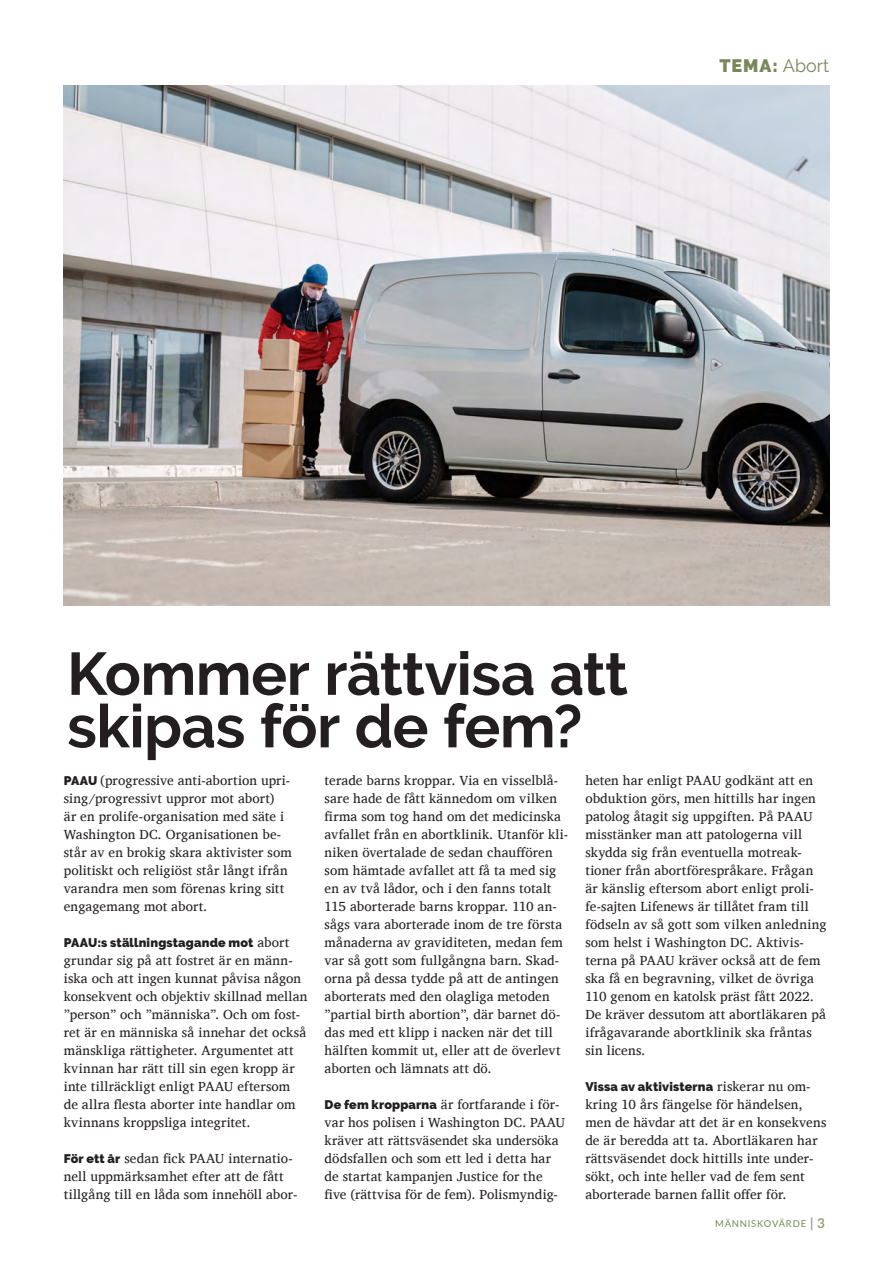
<style>
.page{position:relative;width:893px;height:1263px;background:#fff}
.page>*{position:absolute;margin:0;border:0;box-sizing:border-box;transform-origin:0 0}
._04_Rubrik{font:700 60px/52.5px "Raleway";letter-spacing:-.01em;color:#231f20}
.t1{font:900 18px "Raleway";color:#788959}
._02_Bröd_-_ej_indrag{font:13.5px/18px "Charis SIL";letter-spacing:.01em;color:#231f20}
._02_Bröd_-_ej_indrag-2{font:900 12.45px "Raleway";letter-spacing:.015em;color:#231f20}
._03_Ingress{font:9.45px "Lato";letter-spacing:.08em;color:#788959}
.s1{font-weight:400}
.s2{font-family:"Raleway";font-weight:900;font-size:12.45px}
.s3{font-family:"Charis SIL";font-weight:400;font-size:13.5px}
.s4{font-size:13.5px}
</style>
<div class="page">
<img style="left:64px;top:85px;width:765px;height:520px">
<p class="t1" style="left:719px;top:56px;width:111px">TEMA: <span class="s1">Abort</span></p>
<p class="_04_Rubrik" style="left:67px;top:648px;width:562px">Kommer rättvisa att skipas för de fem?</p>
<p class="_02_Bröd_-_ej_indrag" style="left:64px;top:772px;width:230px"><span class="s2">PAAU</span> (progressive anti-abortion upri&shy;sing/progressivt uppror mot abort)<br>är en prolife-organisation med säte i Washington DC. Organisationen be&shy;står av en brokig skara aktivister som politiskt och religiöst står långt ifrån varandra men som förenas kring sitt engagemang mot abort.</p>
<p class="_02_Bröd_-_ej_indrag-2" style="left:64px;top:936px;width:227px">PAAU:s ställningstagande mot <span class="s3">abort</span></p>
<p class="_02_Bröd_-_ej_indrag" style="left:64px;top:952px;width:245px">grundar sig på att fostret är en männ&shy;iska och att ingen kunnat påvisa någon konsekvent och objektiv skillnad mellan ”person” och ”människa”. Och om fost&shy;ret är en människa så innehar det också mänskliga rättigheter. Argumentet att kvinnan har rätt till sin egen kropp är inte tillräckligt enligt PAAU eftersom de allra flesta aborter inte handlar om kvinnans kroppsliga integritet.</p>
<p class="_02_Bröd_-_ej_indrag" style="left:64px;top:1150px;width:235px"><span class="s2">För ett år</span> sedan fick PAAU internatio&shy;nell uppmärksamhet efter att de fått tillgång till en låda som innehöll abor-</p>
<p class="_02_Bröd_-_ej_indrag" style="left:325px;top:772px;width:245px">terade barns kroppar. Via en visselblå&shy;sare hade de fått kännedom om vilken firma som tog hand om det medicinska avfallet från en abortklinik. Utanför kli&shy;niken övertalade de sedan chauffören som hämtade avfallet att få ta med sig en av två lådor, och i den fanns totalt 115 aborterade barns kroppar. 110 an&shy;sågs vara aborterade inom de tre första månaderna av graviditeten, medan fem var så gott som fullgångna barn. Skad&shy;orna på dessa tydde på att de antingen aborterats med den olagliga metoden ”partial birth abortion”, där barnet dö&shy;das med ett klipp i nacken när det till hälften kommit ut, eller att de överlevt aborten och lämnats att dö.</p>
<p class="_02_Bröd_-_ej_indrag" style="left:325px;top:1096px;width:242px"><span class="s2">De fem kropparna</span> är fortfarande i för&shy;var hos polisen i Washington DC. PAAU kräver att rättsväsendet ska undersöka dödsfallen och som ett led i detta har de startat kampanjen Justice for the five (rättvisa för de fem). Polismyndig-</p>
<p class="_02_Bröd_-_ej_indrag" style="left:585px;top:772px;width:243px">heten har enligt PAAU godkänt att en obduktion görs, men hittills har ingen patolog åtagit sig uppgiften. På PAAU misstänker man att patologerna vill skydda sig från eventuella motreak&shy;tioner från abortförespråkare. Frågan är känslig eftersom abort enligt proli&shy;fe-sajten Lifenews är tillåtet fram till födseln av så gott som vilken anledning som helst i Washington DC. Aktivis&shy;terna på PAAU kräver också att de fem ska få en begravning, vilket de övriga 110 genom en katolsk präst fått 2022.<br>De kräver dessutom att abortläkaren på ifrågavarande abortklinik ska fråntas sin licens.</p>
<p class="_02_Bröd_-_ej_indrag-2" style="left:585px;top:1080px;width:227px">Vissa av aktivisterna <span class="s3">riskerar nu om-</span></p>
<p class="_02_Bröd_-_ej_indrag" style="left:585px;top:1096px;width:243px">kring 10 års fängelse för händelsen, men de hävdar att det är en konsekvens de är beredda att ta. Abortläkaren har rättsväsendet dock hittills inte under&shy;sökt, och inte heller vad de fem sent aborterade barnen fallit offer för.</p>
<p class="_03_Ingress" style="left:715px;top:1216px;width:111px">MÄNNISKOVÄRDE <span class="s4">| 3</span></p>
</div>
